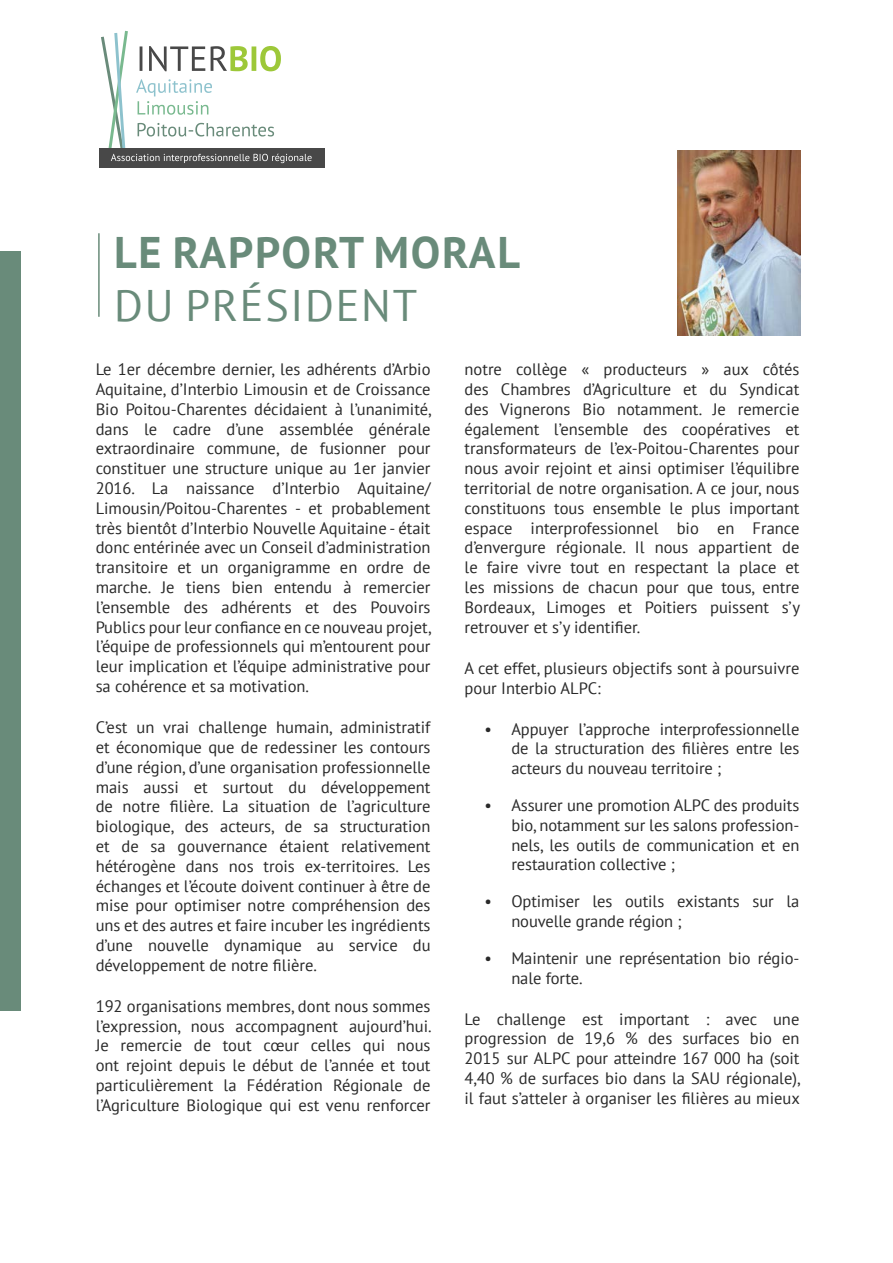
<style>
.page{position:relative;width:893px;height:1263px;background:#fff}
.page>*{position:absolute;margin:0;border:0;box-sizing:border-box;transform-origin:0 0}
.t1{font:700 44.25px "PT Sans";letter-spacing:.04em;color:#698b7a}
.t2{font:44.25px "PT Sans";letter-spacing:.04em;color:#698b7a}
.t3{font:16.5px/19.8px "PT Sans";color:#292929;text-align:justify}
</style>
<div class="page">
<div style="left:0;top:252px;width:21px;height:759px;background:#698b7a"></div>
<hr style="left:98px;top:233px;width:2px;height:84px;background:#698b7a">
<img style="left:678px;top:151px;width:122px;height:184px">
<div style="left:99px;top:149px;width:225px;height:19px;background:#484848"></div>
<svg style="left:99px;top:31px;width:213px;height:132px"></svg>
<h1 class="t1" style="left:114px;top:223px;width:408px">LE RAPPORT MORAL</h1>
<h1 class="t2" style="left:114px;top:277px;width:305px">DU PRÉSIDENT</h1>
<p class="t3" style="left:96px;top:359px;width:338px">Le 1er décembre dernier, les adhérents d’Arbio Aquitaine, d’Interbio Limousin et de Croissance Bio Poitou-Charentes décidaient à l’unanimité, dans le cadre d’une assemblée générale extraordinaire commune, de fusionner pour constituer une structure unique au 1er janvier 2016. La naissance d’Interbio Aquitaine/ Limousin/Poitou-Charentes - et probablement très bientôt d’Interbio Nouvelle Aquitaine - était donc entérinée avec un Conseil d’administration transitoire et un organigramme en ordre de marche. Je tiens bien entendu à remercier l’ensemble des adhérents et des Pouvoirs Publics pour leur confiance en ce nouveau projet, l’équipe de professionnels qui m’entourent pour leur implication et l’équipe administrative pour sa cohérence et sa motivation.</p>
<p class="t3" style="left:96px;top:717px;width:336px">C’est un vrai challenge humain, administratif et économique que de redessiner les contours d’une région, d’une organisation professionnelle mais aussi et surtout du développement de notre filière. La situation de l’agriculture biologique, des acteurs, de sa structuration et de sa gouvernance étaient relativement hétérogène dans nos trois ex-territoires. Les échanges et l’écoute doivent continuer à être de mise pour optimiser notre compréhension des uns et des autres et faire incuber les ingrédients d’une nouvelle dynamique au service du développement de notre filière.</p>
<p class="t3" style="left:96px;top:996px;width:338px">192 organisations membres, dont nous sommes l’expression, nous accompagnent aujourd’hui.<br>Je remercie de tout cœur celles qui nous ont rejoint depuis le début de l’année et tout particulièrement la Fédération Régionale de l’Agriculture Biologique qui est venu renforcer</p>
<p class="t3" style="left:465px;top:359px;width:337px">notre collège « producteurs » aux côtés des Chambres d’Agriculture et du Syndicat des Vignerons Bio notamment. Je remercie également l’ensemble des coopératives et transformateurs de l’ex-Poitou-Charentes pour nous avoir rejoint et ainsi optimiser l’équilibre territorial de notre organisation. A ce jour, nous constituons tous ensemble le plus important espace interprofessionnel bio en France d’envergure régionale. Il nous appartient de le faire vivre tout en respectant la place et les missions de chacun pour que tous, entre Bordeaux, Limoges et Poitiers puissent s’y retrouver et s’y identifier.</p>
<p class="t3" style="left:465px;top:658px;width:336px">A cet effet, plusieurs objectifs sont à poursuivre pour Interbio ALPC:</p>
<p class="t3" style="left:511px;top:718px;width:290px;text-indent:-27px">• Appuyer l’approche interprofessionnelle de la structuration des filières entre les acteurs du nouveau territoire ;</p>
<p class="t3" style="left:511px;top:795px;width:290px;text-indent:-27px">• Assurer une promotion ALPC des produits bio, notamment sur les salons profession&shy;nels, les outils de communication et en restauration collective ;</p>
<p class="t3" style="left:511px;top:891px;width:290px;text-indent:-27px">• Optimiser les outils existants sur la nouvelle grande région ;</p>
<p class="t3" style="left:511px;top:948px;width:290px;text-indent:-27px">• Maintenir une représentation bio régio&shy;nale forte.</p>
<p class="t3" style="left:465px;top:1008px;width:338px">Le challenge est important : avec une progression de 19,6 % des surfaces bio en 2015 sur ALPC pour atteindre 167 000 ha (soit 4,40 % de surfaces bio dans la SAU régionale), il faut s’atteler à organiser les filières au mieux</p>
</div>
